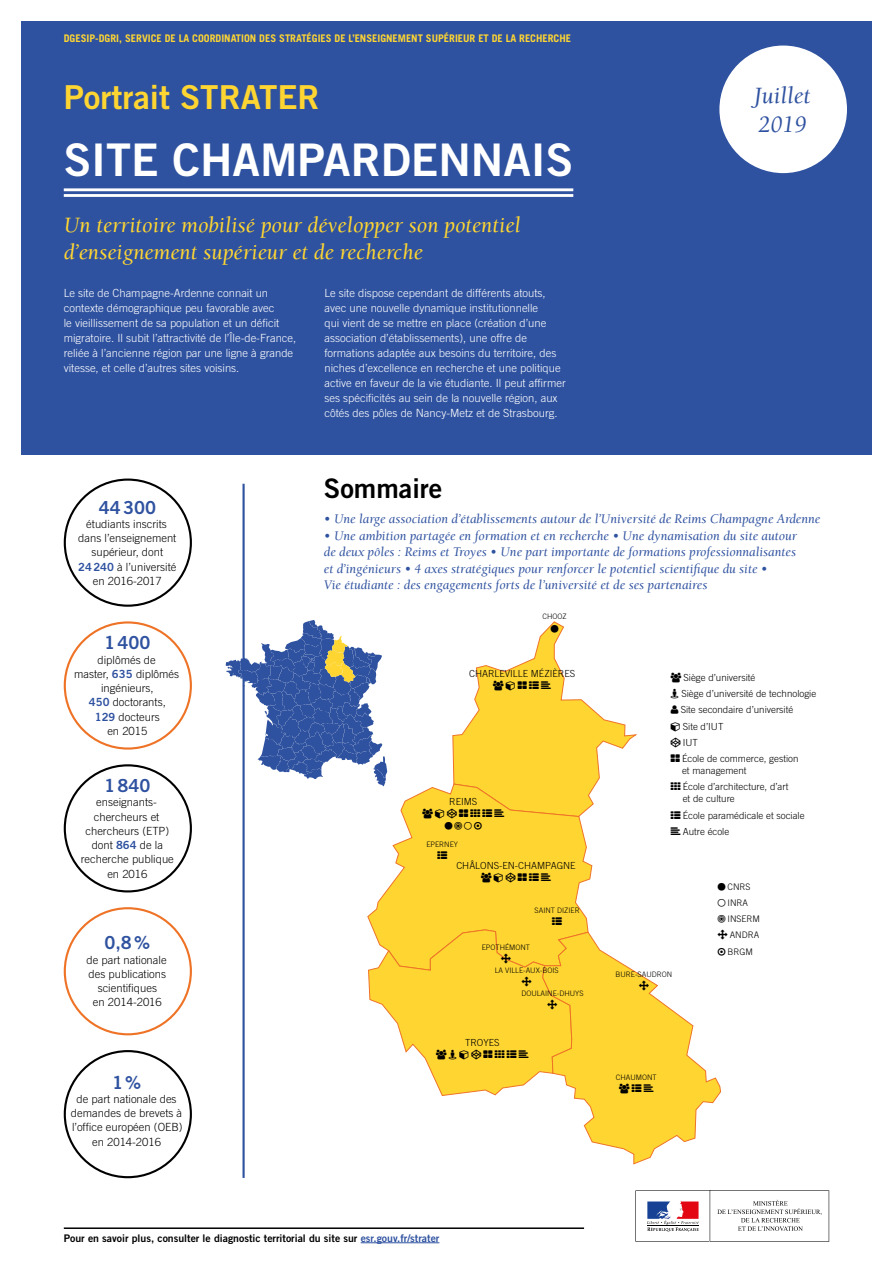
<style>
.page{position:relative;width:893px;height:1263px;background:#fff}
.page>*{position:absolute;margin:0;border:0;box-sizing:border-box;transform-origin:0 0}
.t1{font:45px "Trade Gothic LT Std Bd 2";color:#fff}
.t2{font:33px "Trade Gothic LT Std Bd 2";color:#ffd631}
.t3{font:27px "Trade Gothic LT Std Bd 2";color:#000}
.t4{font:italic 24px/28.8px "Berkeley Std";color:#2f52a0}
.t5{font:italic 22.5px/27px "Berkeley Std";color:#ffd631}
.t6{font:18px "Trade Gothic LT Std Bd 2";color:#2f52a0}
.t7{font:italic 13.5px/16.5px "Berkeley Std";color:#2f52a0}
.t8{font:300 11.25px/15px "Trade Gothic LT Std";color:#fff}
.t9{font:300 11.25px/14.2px "Trade Gothic LT Std";color:#000;text-align:center}
.t10{font:700 10.5px "Trade Gothic LT Std";color:#ffd631}
.t11{font:10.5px "Trade Gothic LT Std Bd 2";color:#000}
.t12{font:300 9.75px/16.2px "Trade Gothic LT Std";color:#000}
.t13{font:300 9px/16.2px "Trade Gothic LT Std";color:#000}
.t14{font:300 7.5px "Trade Gothic LT Std";color:#000}
.s1{font-family:"Trade Gothic LT Std Bd 2";font-weight:400;color:#2f52a0}
.s2{color:#2f52a0}
</style>
<div class="page">
<div style="left:21px;top:21px;width:851px;height:433px;background:#2f52a0"></div>
<hr style="left:64px;top:188px;width:509px;height:3px;background:#fff">
<hr style="left:64px;top:194px;width:509px;height:3px;background:#fff">
<hr style="left:243px;top:484px;width:2px;height:694px;background:#2f52a0">
<hr style="left:64px;top:1227px;width:520px;height:2px;background:#000">
<hr style="left:361px;top:1242px;width:78px;height:1px;background:#2f52a0">
<div style="left:719px;top:46px;width:128px;height:127px;background:#fff;border-radius:50%"></div>
<svg style="left:635px;top:1190px;width:194px;height:52px"></svg>
<svg style="left:226px;top:620px;width:495px;height:545px"></svg>
<p class="t10" style="left:64px;top:31px;width:509px">DGESIP-DGRI, SERVICE DE LA COORDINATION DES STRATÉGIES DE L’ENSEIGNEMENT SUPÉRIEUR ET DE LA RECHERCHE</p>
<h2 class="t2" style="left:64px;top:77px;width:257px">Portrait STRATER</h2>
<h1 class="t1" style="left:64px;top:132px;width:511px">SITE CHAMPARDENNAIS</h1>
<h3 class="t5" style="left:64px;top:212px;width:459px">Un territoire mobilisé pour développer son potentiel d’enseignement supérieur et de recherche</h3>
<p class="t8" style="left:64px;top:286px;width:234px">Le site de Champagne-Ardenne connait un contexte démographique peu favorable avec<br>le vieillissement de sa population et un déficit migratoire. Il subit l’attractivité de l’Île-de-France, reliée à l’ancienne région par une ligne à grande vitesse, et celle d’autres sites voisins.</p>
<p class="t8" style="left:324px;top:286px;width:243px">Le site dispose cependant de différents atouts, avec une nouvelle dynamique institutionnelle<br>qui vient de se mettre en place (création d’une association d’établissements), une offre de formations adaptée aux besoins du territoire, des niches d’excellence en recherche et une politique active en faveur de la vie étudiante. Il peut affirmer ses spécificités au sein de la nouvelle région, aux côtés des pôles de Nancy-Metz et de Strasbourg.</p>
<h3 class="t4" style="left:754px;top:82px;width:58px">Juillet<br>2019</h3>
<h3 class="t6" style="left:99px;top:496px;width:59px">44300</h3>
<p class="t9" style="left:78px;top:516px;width:100px">étudiants inscrits dans l’enseignement supérieur, dont<br><span class="s1">24240</span> à l’université en 2016-2017</p>
<h3 class="t6" style="left:104px;top:632px;width:48px">1400</h3>
<p class="t9" style="left:74px;top:652px;width:107px">diplômés de<br>master, <span class="s1">635</span> diplômés ingénieurs,<br><span class="s1">450</span> doctorants,<br><span class="s1">129</span> docteurs<br>en 2015</p>
<h3 class="t6" style="left:104px;top:774px;width:48px">1840</h3>
<p class="t9" style="left:81px;top:795px;width:95px">enseignants&shy;chercheurs et chercheurs (ETP) dont <span class="s1">864</span> de la recherche publique en 2016</p>
<h3 class="t6" style="left:104px;top:932px;width:47px">0,8%</h3>
<p class="t9" style="left:87px;top:952px;width:82px">de part nationale des publications scientifiques<br>en 2014-2016</p>
<h3 class="t6" style="left:112px;top:1071px;width:31px">1%</h3>
<p class="t9" style="left:71px;top:1091px;width:113px">de part nationale des demandes de brevets à l’office européen (OEB) en 2014-2016</p>
<h3 class="t3" style="left:324px;top:472px;width:120px">Sommaire</h3>
<p class="t7" style="left:324px;top:511px;width:498px">• Une large association d’établissements autour de l’Université de Reims Champagne Ardenne</p>
<p class="t7" style="left:324px;top:528px;width:475px">• Une ambition partagée en formation et en recherche • Une dynamisation du site autour de deux pôles : Reims et Troyes • Une part importante de formations professionnalisantes et d’ingénieurs • 4 axes stratégiques pour renforcer le potentiel scientifique du site •<br>Vie étudiante : des engagements forts de l’université et de ses partenaires</p>
<p class="t14" style="left:543px;top:612px;width:26px">CHOOZ</p>
<p class="t12" style="left:469px;top:665px;width:108px">CHARLEVILLE MÉZIÈRES</p>
<p class="t12" style="left:449px;top:793px;width:30px">REIMS</p>
<p class="t14" style="left:426px;top:839px;width:33px">EPERNEY</p>
<p class="t12" style="left:456px;top:858px;width:121px">CHÂLONS-EN-CHAMPAGNE</p>
<p class="t14" style="left:535px;top:906px;width:47px">SAINT DIZIER</p>
<p class="t14" style="left:482px;top:943px;width:50px">EPOTHÉMONT</p>
<p class="t14" style="left:495px;top:966px;width:65px">LA VILLE-AUX-BOIS</p>
<p class="t14" style="left:521px;top:989px;width:64px">DOULAINE-DHUYS</p>
<p class="t12" style="left:465px;top:1034px;width:36px">TROYES</p>
<p class="t12" style="left:681px;top:669px;width:137px">Siège d’université<br>Siège d’université de technologie<br>Site secondaire d’université<br>Site d’IUT<br>IUT<br>École de commerce, gestion</p>
<p class="t12" style="left:682px;top:762px;width:108px">et management<br>École d’architecture, d’art</p>
<p class="t12" style="left:683px;top:791px;width:123px">et de culture<br>École paramédicale et sociale<br>Autre école</p>
<p class="t14" style="left:616px;top:970px;width:58px">BURE-SAUDRON</p>
<p class="t13" style="left:728px;top:878px;width:34px">CNRS<br>INRA<br>INSERM<br>ANDRA<br>BRGM</p>
<p class="t14" style="left:616px;top:1073px;width:42px">CHAUMONT</p>
<p class="t11" style="left:64px;top:1231px;width:377px">Pour en savoir plus, consulter le diagnostic territorial du site sur <span class="s2">esr.gouv.fr/strater</span></p>
</div>
